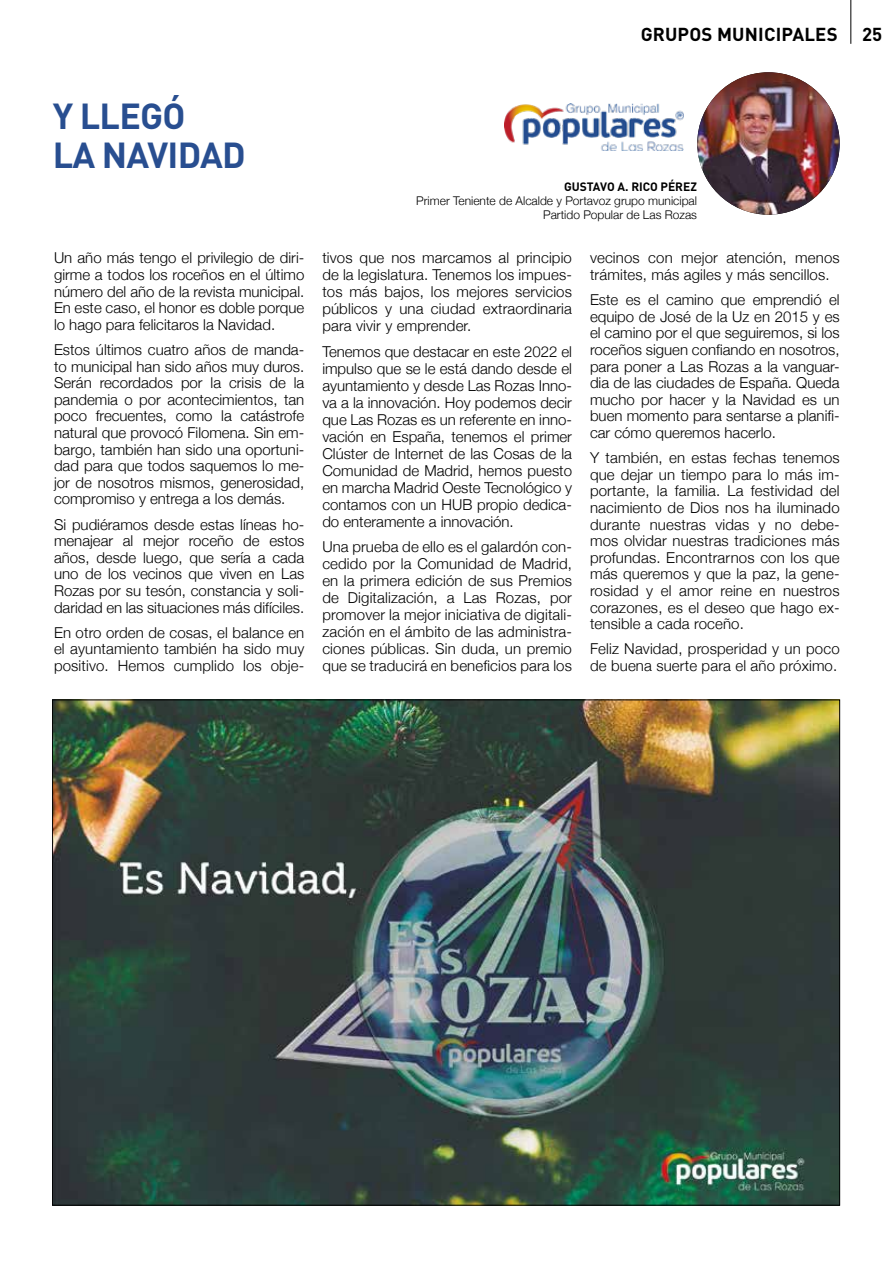
<style>
.page{position:relative;width:893px;height:1263px;background:#fff}
.page>*{position:absolute;margin:0;border:0;box-sizing:border-box;transform-origin:0 0}
.t1{font:700 35.7px/38.2px "DINOT";letter-spacing:-.02em;color:#284e90}
.t2{font:700 18.6px "DINOT";color:#000}
.t3{font:300 15px/16.6px "Helvetica Neue";letter-spacing:.01em;color:#000;text-align:justify}
.t4{font:300 12px/14.4px "Helvetica Neue";color:#000;text-align:right}
.t5{font:700 12px "DINOT";color:#000}
</style>
<div class="page">
<hr style="left:850px;top:0;width:1px;height:44px;background:#000">
<img style="left:697px;top:72px;width:143px;height:143px;border-radius:71px">
<img style="left:54px;top:701px;width:784px;height:502px">
<img style="left:505px;top:103px;width:178px;height:48px">
<p class="t2" style="left:641px;top:22px;width:13px">GRUPOS</p>
<p class="t2" style="left:717px;top:22px;width:12px">MUNICIPALES</p>
<p class="t2" style="left:862px;top:22px;width:22px">25</p>
<h1 class="t1" style="left:53px;top:96px;width:195px">Y LLEGÓ<br>LA NAVIDAD</h1>
<p class="t3" style="left:54px;top:248px;width:252px">Un año más tengo el privilegio de diri&shy;girme a todos los roceños en el último número del año de la revista municipal.<br>En este caso, el honor es doble porque lo hago para felicitaros la Navidad.</p>
<p class="t3" style="left:54px;top:340px;width:252px">Estos últimos cuatro años de manda&shy;to municipal han sido años muy duros.<br>Serán recordados por la crisis de la pandemia o por acontecimientos, tan poco frecuentes, como la catástrofe natural que provocó Filomena. Sin em&shy;bargo, también han sido una oportuni&shy;dad para que todos saquemos lo me&shy;jor de nosotros mismos, generosidad, compromiso y entrega a los demás.</p>
<p class="t3" style="left:54px;top:515px;width:252px">Si pudiéramos desde estas líneas ho&shy;menajear al mejor roceño de estos años, desde luego, que sería a cada uno de los vecinos que viven en Las Rozas por su tesón, constancia y soli&shy;daridad en las situaciones más difíciles.</p>
<p class="t3" style="left:54px;top:623px;width:252px">En otro orden de cosas, el balance en el ayuntamiento también ha sido muy positivo. Hemos cumplido los obje-</p>
<p class="t5" style="left:564px;top:178px;width:134px">GUSTAVO A. RICO PÉREZ</p>
<p class="t4" style="left:416px;top:193px;width:282px">Primer Teniente de Alcalde y Portavoz grupo municipal<br>Partido Popular de Las Rozas</p>
<p class="t3" style="left:322px;top:248px;width:251px">tivos que nos marcamos al principio de la legislatura. Tenemos los impues&shy;tos más bajos, los mejores servicios públicos y una ciudad extraordinaria para vivir y emprender.</p>
<p class="t3" style="left:322px;top:342px;width:251px">Tenemos que destacar en este 2022 el impulso que se le está dando desde el ayuntamiento y desde Las Rozas Inno&shy;va a la innovación. Hoy podemos decir que Las Rozas es un referente en inno&shy;vación en España, tenemos el primer Clúster de Internet de las Cosas de la Comunidad de Madrid, hemos puesto en marcha Madrid Oeste Tecnológico y contamos con un HUB propio dedica&shy;do enteramente a innovación.</p>
<p class="t3" style="left:322px;top:537px;width:251px">Una prueba de ello es el galardón con&shy;cedido por la Comunidad de Madrid, en la primera edición de sus Premios de Digitalización, a Las Rozas, por promover la mejor iniciativa de digitali&shy;zación en el ámbito de las administra&shy;ciones públicas. Sin duda, un premio que se traducirá en beneficios para los</p>
<p class="t3" style="left:590px;top:248px;width:251px">vecinos con mejor atención, menos trámites, más agiles y más sencillos.</p>
<p class="t3" style="left:590px;top:290px;width:251px">Este es el camino que emprendió el equipo de José de la Uz en 2015 y es el camino por el que seguiremos, si los roceños siguen confiando en nosotros, para poner a Las Rozas a la vanguar&shy;dia de las ciudades de España. Queda mucho por hacer y la Navidad es un buen momento para sentarse a planifi&shy;car cómo queremos hacerlo.</p>
<p class="t3" style="left:590px;top:448px;width:251px">Y también, en estas fechas tenemos que dejar un tiempo para lo más im&shy;portante, la familia. La festividad del nacimiento de Dios nos ha iluminado durante nuestras vidas y no debe&shy;mos olvidar nuestras tradiciones más profundas. Encontrarnos con los que más queremos y que la paz, la gene&shy;rosidad y el amor reine en nuestros corazones, es el deseo que hago ex&shy;tensible a cada roceño.</p>
<p class="t3" style="left:590px;top:640px;width:251px">Feliz Navidad, prosperidad y un poco de buena suerte para el año próximo.</p>
</div>
